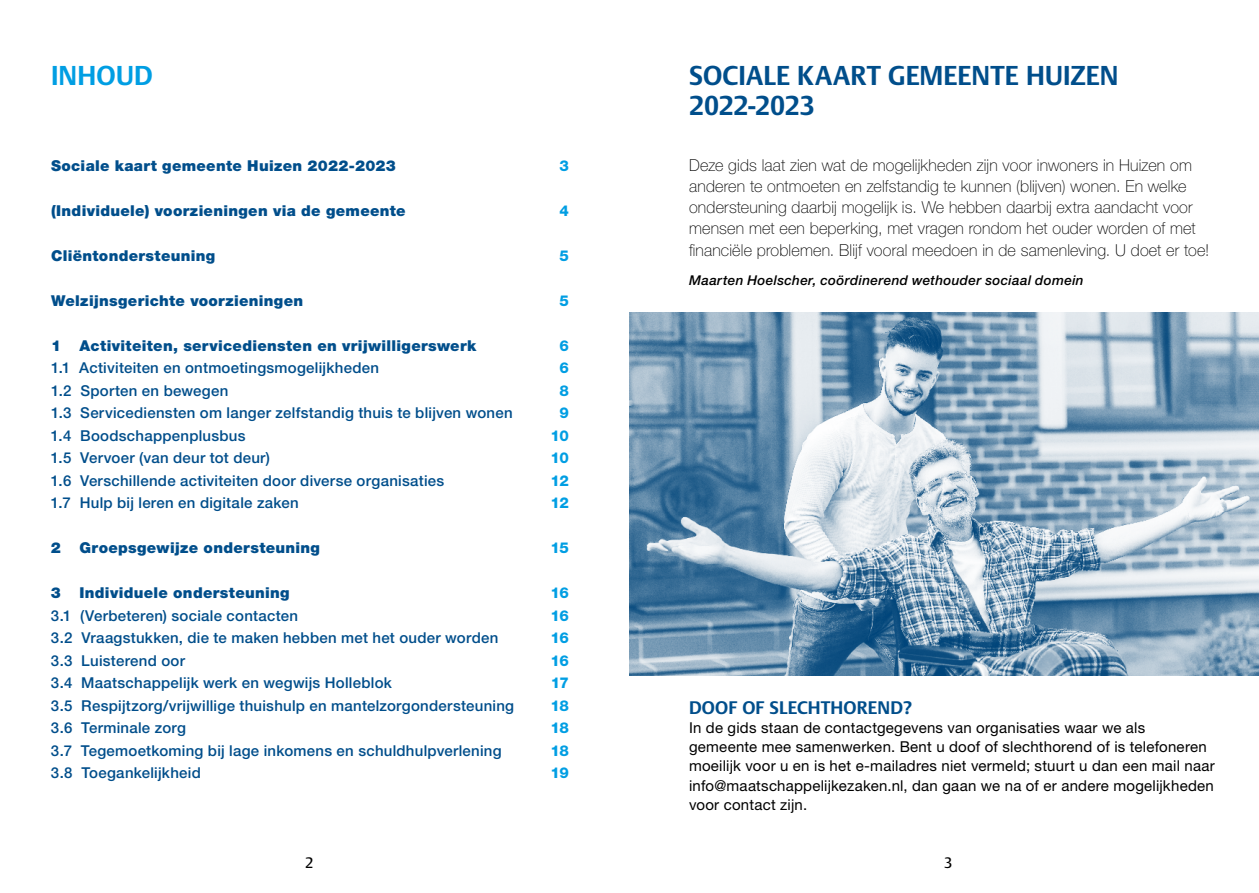
<style>
.page{position:relative;width:1259px;height:893px;background:#fff}
.page>*{position:absolute;margin:0;border:0;box-sizing:border-box;transform-origin:0 0}
.t1{font:700 27px/30px "DTL Argo T";letter-spacing:.005em;color:#004e8b}
.t2{font:700 27px "DTL Argo T";letter-spacing:.005em;color:#009ee3}
.t3{font:700 18px "DTL Argo T";letter-spacing:.01em;color:#004e8b}
.t4{font:100 16.5px/21px "Helvetica Neue LT Std";letter-spacing:.01em;color:#000}
.t5{font:500 15px "Helvetica Neue LT Std";letter-spacing:.015em;color:#004e8b}
.t6{font:15px/19.2px "Helvetica Neue LT Std";letter-spacing:.015em;color:#000}
.t7{font:900 15px "Helvetica Neue LT Std";letter-spacing:.02em;color:#004e8b}
.t8{font:800 15px "Helvetica Neue LT Std";letter-spacing:-.03em;color:#009ee3}
.t9{font:15px "DTL Argo T";color:#000}
.t10{font:italic 500 13.5px "Helvetica Neue LT Std";letter-spacing:.025em;color:#000}
</style>
<div class="page">
<img style="left:629px;top:312px;width:630px;height:364px">
<h1 class="t2" style="left:51px;top:60px;width:103px">INHOUD</h1>
<h1 class="t1" style="left:689px;top:60px;width:431px">SOCIALE KAART GEMEENTE HUIZEN<br>2022-2023</h1>
<p class="t7" style="left:51px;top:156px;width:346px">Sociale kaart gemeente Huizen 2022-2023</p>
<p class="t8" style="left:559px;top:156px;width:11px">3</p>
<p class="t7" style="left:51px;top:201px;width:356px">(Individuele) voorzieningen via de gemeente</p>
<p class="t8" style="left:559px;top:201px;width:11px">4</p>
<p class="t7" style="left:51px;top:246px;width:166px">Cliëntondersteuning</p>
<p class="t8" style="left:559px;top:246px;width:11px">5</p>
<p class="t7" style="left:51px;top:291px;width:254px">Welzijnsgerichte voorzieningen</p>
<p class="t8" style="left:559px;top:291px;width:11px">5</p>
<p class="t7" style="left:51px;top:336px;width:427px">1 Activiteiten, servicediensten en vrijwilligerswerk</p>
<p class="t8" style="left:559px;top:336px;width:11px">6</p>
<p class="t5" style="left:51px;top:359px;width:329px">1.1 Activiteiten en ontmoetingsmogelijkheden</p>
<p class="t8" style="left:559px;top:359px;width:11px">6</p>
<p class="t5" style="left:51px;top:381px;width:179px">1.2 Sporten en bewegen</p>
<p class="t8" style="left:559px;top:381px;width:11px">8</p>
<p class="t5" style="left:51px;top:404px;width:463px">1.3 Servicediensten om langer zelfstandig thuis te blijven wonen</p>
<p class="t8" style="left:559px;top:404px;width:11px">9</p>
<p class="t5" style="left:51px;top:426px;width:196px">1.4 Boodschappenplusbus</p>
<p class="t8" style="left:550px;top:426px;width:20px">10</p>
<p class="t5" style="left:51px;top:449px;width:220px">1.5 Vervoer (van deur tot deur)</p>
<p class="t8" style="left:550px;top:449px;width:20px">10</p>
<p class="t5" style="left:51px;top:471px;width:395px">1.6 Verschillende activiteiten door diverse organisaties</p>
<p class="t8" style="left:550px;top:471px;width:20px">12</p>
<p class="t5" style="left:51px;top:494px;width:249px">1.7 Hulp bij leren en digitale zaken</p>
<p class="t8" style="left:550px;top:494px;width:20px">12</p>
<p class="t7" style="left:51px;top:539px;width:271px">2 Groepsgewijze ondersteuning</p>
<p class="t8" style="left:550px;top:539px;width:20px">15</p>
<p class="t7" style="left:51px;top:584px;width:240px">3 Individuele ondersteuning</p>
<p class="t8" style="left:550px;top:584px;width:20px">16</p>
<p class="t5" style="left:51px;top:606px;width:249px">3.1 (Verbeteren) sociale contacten</p>
<p class="t8" style="left:550px;top:606px;width:20px">16</p>
<p class="t5" style="left:51px;top:629px;width:449px">3.2 Vraagstukken, die te maken hebben met het ouder worden</p>
<p class="t8" style="left:550px;top:629px;width:20px">16</p>
<p class="t5" style="left:51px;top:651px;width:136px">3.3 Luisterend oor</p>
<p class="t8" style="left:550px;top:651px;width:20px">16</p>
<p class="t5" style="left:51px;top:674px;width:342px">3.4 Maatschappelijk werk en wegwijs Holleblok</p>
<p class="t8" style="left:551px;top:674px;width:20px">17</p>
<p class="t5" style="left:51px;top:696px;width:465px">3.5 Respijtzorg/vrijwillige thuishulp en mantelzorgondersteuning</p>
<p class="t8" style="left:550px;top:696px;width:20px">18</p>
<p class="t5" style="left:51px;top:719px;width:137px">3.6 Terminale zorg</p>
<p class="t8" style="left:550px;top:719px;width:20px">18</p>
<p class="t5" style="left:51px;top:741px;width:452px">3.7 Tegemoetkoming bij lage inkomens en schuldhulpverlening</p>
<p class="t8" style="left:550px;top:741px;width:20px">18</p>
<p class="t5" style="left:51px;top:764px;width:151px">3.8 Toegankelijkheid</p>
<p class="t8" style="left:550px;top:764px;width:20px">19</p>
<p class="t4" style="left:689px;top:154px;width:508px">Deze gids laat zien wat de mogelijkheden zijn voor inwoners in Huizen om anderen te ontmoeten en zelfstandig te kunnen (blijven) wonen. En welke ondersteuning daarbij mogelijk is. We hebben daarbij extra aandacht voor mensen met een beperking, met vragen rondom het ouder worden of met</p>
<p class="t4" style="left:689px;top:240px;width:522px">financiële problemen. Blijf vooral meedoen in de samenleving. U doet er toe!</p>
<p class="t10" style="left:689px;top:272px;width:396px">Maarten Hoelscher, coördinerend wethouder sociaal domein</p>
<p class="t3" style="left:689px;top:697px;width:225px">DOOF OF SLECHTHOREND?</p>
<p class="t6" style="left:689px;top:718px;width:527px">In de gids staan de contactgegevens van organisaties waar we als gemeente mee samenwerken. Bent u doof of slechthorend of is telefoneren moeilijk voor u en is het e-mailadres niet vermeld; stuurt u dan een mail naar info@maatschappelijkezaken.nl, dan gaan we na of er andere mogelijkheden voor contact zijn.</p>
<p class="t9" style="left:305px;top:854px;width:10px">2</p>
<p class="t9" style="left:944px;top:854px;width:10px">3</p>
</div>
